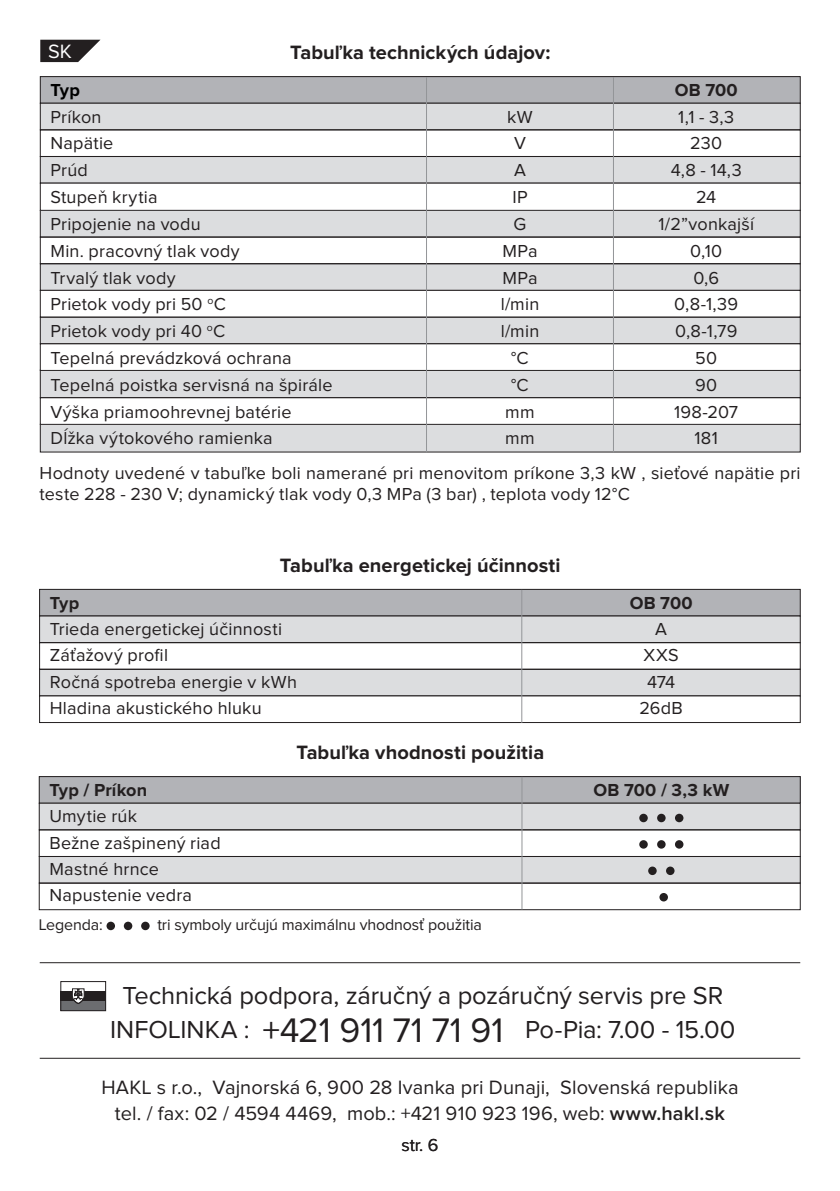
<style>
.page{position:relative;width:840px;height:1191px;background:#fff}
.page>*{position:absolute;margin:0;border:0;box-sizing:border-box;transform-origin:0 0}
.t1{font:25.4px "Proxima Nova";letter-spacing:-.005em;color:#231f20}
.t2{font:20px "Proxima Nova";letter-spacing:.005em;color:#231f20}
.t3{font:700 20px "Proxima Nova";letter-spacing:.005em;color:#231f20}
.t4{font:20px "Proxima Nova";color:#fff}
.t5{font:18px/21.6px "Proxima Nova";letter-spacing:.01em;color:#231f20}
.t6{font:700 18px "Proxima Nova";letter-spacing:.015em;color:#231f20}
.t7{font:700 18px "Proxima Nova";color:#000}
.t8{font:16px "Proxima Nova";letter-spacing:-.01em;color:#231f20}
.s1{font-size:35.2px}
.s2{font-weight:600}
</style>
<div class="page">
<div style="left:40px;top:424px;width:759px;height:28px;background:#dcdddf"></div>
<div style="left:40px;top:589px;width:759px;height:27px;background:#b2b3b7"></div>
<div style="left:39px;top:589px;width:761px;height:27px;border:1px solid #231f20"></div>
<div style="left:40px;top:669px;width:759px;height:27px;background:#dcdddf"></div>
<div style="left:39px;top:669px;width:761px;height:27px;border:1px solid #231f20"></div>
<div style="left:40px;top:616px;width:759px;height:26px;background:#dcdddf"></div>
<div style="left:39px;top:615px;width:761px;height:28px;border:1px solid #231f20"></div>
<div style="left:39px;top:695px;width:761px;height:28px;border:1px solid #231f20"></div>
<div style="left:39px;top:642px;width:761px;height:27px;border:1px solid #231f20"></div>
<hr style="left:521px;top:590px;width:1px;height:133px;background:#939598">
<div style="left:40px;top:77px;width:759px;height:26px;background:#b2b3b7"></div>
<div style="left:40px;top:76px;width:760px;height:28px;border:1px solid #231f20"></div>
<div style="left:40px;top:156px;width:759px;height:27px;background:#dcdddf"></div>
<div style="left:40px;top:264px;width:759px;height:26px;background:#dcdddf"></div>
<div style="left:40px;top:317px;width:759px;height:27px;background:#dcdddf"></div>
<div style="left:40px;top:317px;width:760px;height:27px;border:1px solid #231f20"></div>
<div style="left:40px;top:370px;width:759px;height:28px;background:#dcdddf"></div>
<div style="left:40px;top:103px;width:759px;height:27px;background:#dcdddf"></div>
<div style="left:40px;top:103px;width:760px;height:27px;border:1px solid #231f20"></div>
<div style="left:40px;top:210px;width:759px;height:27px;background:#dcdddf"></div>
<div style="left:40px;top:183px;width:760px;height:28px;border:1px solid #231f20"></div>
<div style="left:40px;top:290px;width:760px;height:27px;border:1px solid #231f20"></div>
<div style="left:40px;top:343px;width:760px;height:28px;border:1px solid #231f20"></div>
<div style="left:40px;top:397px;width:760px;height:28px;border:1px solid #231f20"></div>
<div style="left:40px;top:129px;width:760px;height:28px;border:1px solid #231f20"></div>
<div style="left:40px;top:237px;width:760px;height:27px;border:1px solid #231f20"></div>
<hr style="left:612px;top:77px;width:1px;height:375px;background:#939598">
<hr style="left:426px;top:77px;width:1px;height:375px;background:#939598">
<div style="left:106px;top:921px;width:9px;height:9px;background:#231f20;border-radius:50%"></div>
<div style="left:124px;top:921px;width:8px;height:9px;background:#231f20;border-radius:50%"></div>
<div style="left:141px;top:921px;width:8px;height:9px;background:#231f20;border-radius:50%"></div>
<div style="left:39px;top:776px;width:760px;height:27px;background:#b2b3b7"></div>
<div style="left:39px;top:776px;width:761px;height:27px;border:1px solid #231f20"></div>
<div style="left:39px;top:856px;width:760px;height:27px;background:#dcdddf"></div>
<div style="left:39px;top:803px;width:760px;height:27px;background:#dcdddf"></div>
<div style="left:39px;top:803px;width:761px;height:27px;border:1px solid #231f20"></div>
<div style="left:39px;top:829px;width:761px;height:28px;border:1px solid #231f20"></div>
<div style="left:39px;top:882px;width:761px;height:28px;border:1px solid #231f20"></div>
<div style="left:639px;top:813px;width:8px;height:9px;background:#231f20;border-radius:50%"></div>
<svg style="left:656px;top:813px;width:9px;height:9px"></svg>
<svg style="left:674px;top:813px;width:9px;height:9px"></svg>
<div style="left:639px;top:840px;width:8px;height:8px;background:#231f20;border-radius:50%"></div>
<svg style="left:656px;top:840px;width:9px;height:8px"></svg>
<div style="left:674px;top:840px;width:9px;height:8px;background:#231f20;border-radius:50%"></div>
<svg style="left:647px;top:866px;width:9px;height:9px"></svg>
<svg style="left:665px;top:866px;width:9px;height:9px"></svg>
<div style="left:659px;top:893px;width:8px;height:8px;background:#231f20;border-radius:50%"></div>
<hr style="left:521px;top:777px;width:1px;height:132px;background:#939598">
<svg style="left:40px;top:40px;width:60px;height:22px"></svg>
<hr style="left:40px;top:1057px;width:759px;height:1px;background:#231f20">
<hr style="left:40px;top:962px;width:759px;height:1px;background:#231f20">
<div style="left:60px;top:991px;width:46px;height:10px;background:#231f20"></div>
<div style="left:60px;top:1001px;width:46px;height:10px;background:#6c6d70"></div>
<svg style="left:72px;top:988px;width:13px;height:16px"></svg>
<div style="left:60px;top:981px;width:46px;height:30px;border:1px solid #231f20"></div>
<p class="t4" style="left:48px;top:42px;width:25px">SK</p>
<p class="t3" style="left:290px;top:43px;width:261px">Tabuľka technických údajov:</p>
<p class="t7" style="left:50px;top:82px;width:31px">Typ</p>
<p class="t5" style="left:50px;top:107px;width:52px">Príkon</p>
<p class="t5" style="left:50px;top:133px;width:64px">Napätie</p>
<p class="t5" style="left:50px;top:160px;width:39px">Prúd</p>
<p class="t5" style="left:50px;top:187px;width:109px">Stupeň krytia</p>
<p class="t5" style="left:50px;top:214px;width:152px">Pripojenie na vodu</p>
<p class="t5" style="left:50px;top:241px;width:190px">Min. pracovný tlak vody</p>
<p class="t5" style="left:50px;top:267px;width:126px">Trvalý tlak vody</p>
<p class="t5" style="left:50px;top:294px;width:177px">Prietok vody pri 50 <sup>o</sup>C</p>
<p class="t5" style="left:50px;top:321px;width:176px">Prietok vody pri 40 <sup>o</sup>C</p>
<p class="t5" style="left:50px;top:348px;width:242px">Tepelná prevádzková ochrana</p>
<p class="t5" style="left:50px;top:375px;width:283px">Tepelná poistka servisná na špirále</p>
<p class="t5" style="left:50px;top:401px;width:242px">Výška priamoohrevnej batérie</p>
<p class="t5" style="left:50px;top:428px;width:223px">Dĺžka výtokového ramienka</p>
<p class="t5" style="left:507px;top:107px;width:27px">kW</p>
<p class="t5" style="left:513px;top:133px;width:13px">V</p>
<p class="t5" style="left:513px;top:160px;width:13px">A</p>
<p class="t5" style="left:512px;top:187px;width:17px">IP</p>
<p class="t5" style="left:513px;top:214px;width:14px">G</p>
<p class="t5" style="left:502px;top:241px;width:37px">MPa</p>
<p class="t5" style="left:502px;top:267px;width:37px">MPa</p>
<p class="t5" style="left:500px;top:294px;width:40px">l/min</p>
<p class="t5" style="left:500px;top:321px;width:40px">l/min</p>
<p class="t5" style="left:511px;top:348px;width:19px">°C</p>
<p class="t5" style="left:511px;top:375px;width:19px">°C</p>
<p class="t5" style="left:505px;top:401px;width:31px">mm</p>
<p class="t5" style="left:505px;top:428px;width:31px">mm</p>
<p class="t6" style="left:674px;top:82px;width:64px">OB 700</p>
<p class="t5" style="left:677px;top:107px;width:58px">1,1 - 3,3</p>
<p class="t5" style="left:689px;top:133px;width:34px">230</p>
<p class="t5" style="left:670px;top:160px;width:72px">4,8 - 14,3</p>
<p class="t5" style="left:695px;top:187px;width:22px">24</p>
<p class="t5" style="left:658px;top:214px;width:97px">1/2”vonkajší</p>
<p class="t5" style="left:689px;top:241px;width:34px">0,10</p>
<p class="t5" style="left:693px;top:267px;width:27px">0,6</p>
<p class="t5" style="left:674px;top:294px;width:65px">0,8-1,39</p>
<p class="t5" style="left:674px;top:321px;width:64px">0,8-1,79</p>
<p class="t5" style="left:695px;top:348px;width:23px">50</p>
<p class="t5" style="left:694px;top:375px;width:24px">90</p>
<p class="t5" style="left:673px;top:401px;width:66px">198-207</p>
<p class="t5" style="left:694px;top:428px;width:25px">181</p>
<p class="t5" style="left:40px;top:462px;width:762px">Hodnoty uvedené v tabuľke boli namerané pri menovitom príkone 3,3 kW , sieťové napätie pri teste 228 - 230 V; dynamický tlak vody 0,3 MPa (3 bar) , teplota vody 12°C</p>
<p class="t3" style="left:280px;top:556px;width:282px">Tabuľka energetickej účinnosti</p>
<p class="t6" style="left:50px;top:594px;width:31px">Typ</p>
<p class="t5" style="left:50px;top:619px;width:234px">Trieda energetickej účinnosti</p>
<p class="t5" style="left:50px;top:645px;width:120px">Záťažový profil</p>
<p class="t5" style="left:50px;top:672px;width:248px">Ročná spotreba energie v kWh</p>
<p class="t5" style="left:50px;top:698px;width:213px">Hladina akustického hluku</p>
<p class="t6" style="left:49px;top:781px;width:99px">Typ / Príkon</p>
<p class="t5" style="left:49px;top:806px;width:89px">Umytie rúk</p>
<p class="t5" style="left:49px;top:832px;width:173px">Bežne zašpinený riad</p>
<p class="t5" style="left:49px;top:859px;width:111px">Mastné hrnce</p>
<p class="t5" style="left:49px;top:885px;width:144px">Napustenie vedra</p>
<p class="t3" style="left:296px;top:743px;width:249px">Tabuľka vhodnosti použitia</p>
<p class="t8" style="left:39px;top:917px;width:65px">Legenda:</p>
<p class="t8" style="left:157px;top:917px;width:326px">tri symboly určujú maximálnu vhodnosť použitia</p>
<p class="t6" style="left:629px;top:594px;width:64px">OB 700</p>
<p class="t5" style="left:655px;top:619px;width:13px">A</p>
<p class="t5" style="left:643px;top:645px;width:37px">XXS</p>
<p class="t5" style="left:646px;top:672px;width:30px">474</p>
<p class="t5" style="left:639px;top:698px;width:45px">26dB</p>
<p class="t6" style="left:593px;top:781px;width:137px">OB 700 / 3,3 kW</p>
<p class="t1" style="left:122px;top:984px;width:602px">Technická podpora, záručný a pozáručný servis pre SR</p>
<p class="t1" style="left:110px;top:1018px;width:626px">INFOLINKA : <span class="s1">+421 911 71 71 91</span> Po-Pia: 7.00 - 15.00</p>
<p class="t2" style="left:101px;top:1078px;width:638px">HAKL s r.o., Vajnorská 6, 900 28 Ivanka pri Dunaji, Slovenská republika</p>
<p class="t2" style="left:115px;top:1104px;width:611px">tel. / fax: 02 / 4594 4469, mob.: +421 910 923 196, web: <span class="s2">www.hakl.sk</span></p>
<p class="t5" style="left:401px;top:1135px;width:38px">str. 6</p>
</div>
